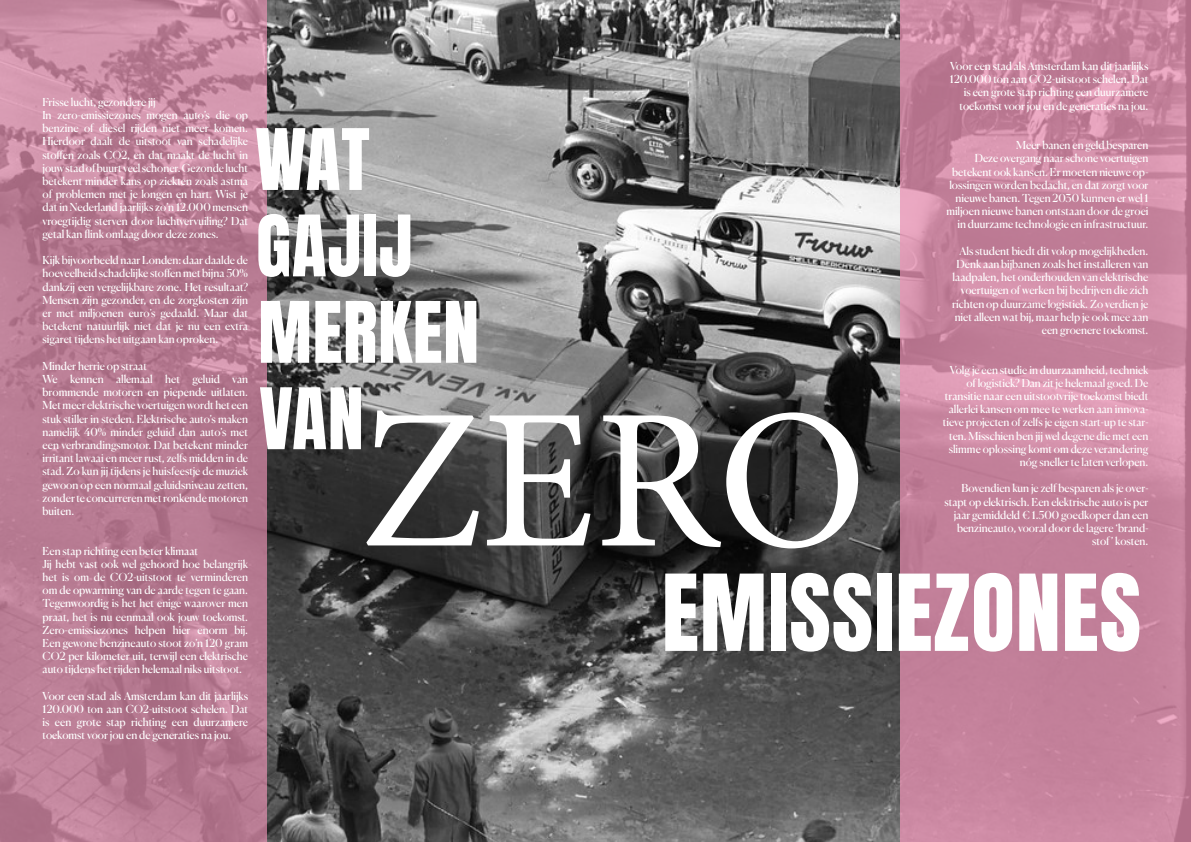
<style>
.page{position:relative;width:1191px;height:842px;background:#fff}
.page>*{position:absolute;margin:0;border:0;box-sizing:border-box;transform-origin:0 0}
.t1{font:200px "Minion Pro";color:#fff}
.t2{font:90px "Anton";letter-spacing:.01em;color:#fff}
.t3{font:72px/86.4px "Anton";letter-spacing:.01em;color:#fff}
.t4{font:11px/13.2px "Canela";color:#fff;text-align:right}
</style>
<div class="page">
<img style="left:266px;top:0;width:634px;height:842px">
<svg style="left:0;top:0;width:266px;height:842px;background:#b97c93"></svg>
<svg style="left:900px;top:0;width:291px;height:842px;background:#c7849e"></svg>
<p class="t4" style="left:950px;top:58px;width:200px">Voor een stad als Amsterdam kan dit jaarlijks 120.000 ton aan CO2-uitstoot schelen. Dat is een grote stap richting een duurzamere toekomst voor jou en de generaties na jou.</p>
<p class="t4" style="left:946px;top:138px;width:203px">Meer banen en geld besparen<br>Deze overgang naar schone voertuigen betekent ook kansen. Er moeten nieuwe op&shy;lossingen worden bedacht, en dat zorgt voor nieuwe banen. Tegen 2030 kunnen er wel 1 miljoen nieuwe banen ontstaan door de groei in duurzame technologie en infrastructuur.</p>
<p class="t4" style="left:952px;top:243px;width:198px">Als student biedt dit volop mogelijkheden.<br>Denk aan bijbanen zoals het installeren van laadpalen, het onderhouden van elektrische voertuigen of werken bij bedrijven die zich richten op duurzame logistiek. Zo verdien je niet alleen wat bij, maar help je ook mee aan een groenere toekomst.</p>
<p class="t4" style="left:943px;top:362px;width:207px">Volg je een studie in duurzaamheid, techniek of logistiek? Dan zit je helemaal goed. De transitie naar een uitstootvrije toekomst biedt allerlei kansen om mee te werken aan innova&shy;tieve projecten of zelfs je eigen start-up te star&shy;ten. Misschien ben jij wel degene die met een slimme oplossing komt om deze verandering nóg sneller te laten verlopen.</p>
<p class="t4" style="left:944px;top:481px;width:205px">Bovendien kun je zelf besparen als je over&shy;stapt op elektrisch. Een elektrische auto is per jaar gemiddeld € 1.500 goedkoper dan een benzineauto, vooral door de lagere ‘brand&shy;stof’ kosten.</p>
<p class="t4" style="left:43px;top:94px;width:207px;text-align:left">Frisse lucht, gezondere jij<br>In zero-emissiezones mogen auto’s die op benzine of diesel rijden niet meer komen.<br>Hierdoor daalt de uitstoot van schadelijke stoffen zoals CO2, en dat maakt de lucht in jouw stad of buurt veel schoner. Gezonde lucht betekent minder kans op ziekten zoals astma of problemen met je longen en hart. Wist je dat in Nederland jaarlijks zo’n 12.000 mensen vroegtijdig sterven door luchtvervuiling? Dat getal kan flink omlaag door deze zones.</p>
<p class="t4" style="left:43px;top:253px;width:207px;text-align:justify">Kijk bijvoorbeeld naar Londen: daar daalde de hoeveelheid schadelijke stoffen met bijna 50% dankzij een vergelijkbare zone. Het resultaat?<br>Mensen zijn gezonder, en de zorgkosten zijn er met miljoenen euro’s gedaald. Maar dat betekent natuurlijk niet dat je nu een extra sigaret tijdens het uitgaan kan oproken.</p>
<p class="t4" style="left:43px;top:358px;width:207px;text-align:left">Minder herrie op straat<br>We kennen allemaal het geluid van brommende motoren en piepende uitlaten.<br>Met meer elektrische voertuigen wordt het een stuk stiller in steden. Elektrische auto’s maken namelijk 40% minder geluid dan auto’s met een verbrandingsmotor. Dat betekent minder irritant lawaai en meer rust, zelfs midden in de stad. Zo kun jij tijdens je huisfeestje de muziek gewoon op een normaal geluidsniveau zetten, zonder te concurreren met ronkende motoren buiten.</p>
<p class="t4" style="left:43px;top:543px;width:207px;text-align:left">Een stap richting een beter klimaat<br>Jij hebt vast ook wel gehoord hoe belangrijk het is om de CO2-uitstoot te verminderen om de opwarming van de aarde tegen te gaan.<br>Tegenwoordig is het het enige waarover men praat, het is nu eenmaal ook jouw toekomst.<br>Zero-emissiezones helpen hier enorm bij.<br>Een gewone benzineauto stoot zo’n 120 gram CO2 per kilometer uit, terwijl een elektrische auto tijdens het rijden helemaal niks uitstoot.</p>
<p class="t4" style="left:43px;top:688px;width:207px;text-align:justify">Voor een stad als Amsterdam kan dit jaarlijks 120.000 ton aan CO2-uitstoot schelen. Dat is een grote stap richting een duurzamere toekomst voor jou en de generaties na jou.</p>
<h3 class="t3" style="left:255px;top:122px;width:225px">WAT<br>GAJIJ<br>MERKEN<br>VAN</h3>
<h1 class="t1" style="left:360px;top:348px;width:508px">ZERO</h1>
<h2 class="t2" style="left:662px;top:567px;width:481px">EMISSIEZONES</h2>
</div>
